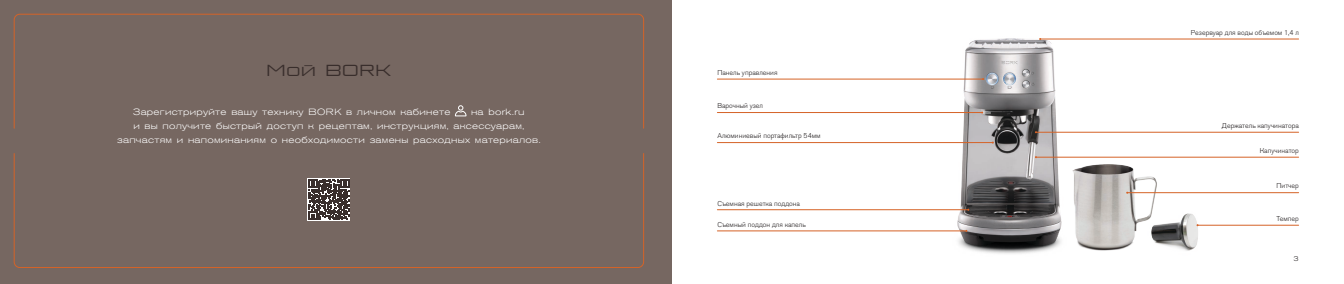
<style>
.page{position:relative;width:1344px;height:284px;background:#fff}
.page>*{position:absolute;margin:0;border:0;box-sizing:border-box;transform-origin:0 0}
.t1{font:16px "Bork Display";letter-spacing:.05em;color:#392e2c}
.head_1{font:300 expanded 9px "Akzidenz Grotesk Pro";letter-spacing:.03em;color:#fff}
.t2{font:300 7px "Akzidenz Grotesk Pro";color:#231f20}
.t3{font:300 expanded 7px "Akzidenz Grotesk Pro";color:#231f20}
</style>
<div class="page">
<div style="left:0;top:0;width:672px;height:283px;background:#766761"></div>
<svg style="left:13px;top:13px;width:631px;height:255px"></svg>
<img style="left:1172px;top:193px;width:65px;height:58px">
<img style="left:1067px;top:156px;width:105px;height:95px">
<img style="left:948px;top:38px;width:119px;height:216px">
<hr style="left:717px;top:209px;width:251px;height:1px;background:#d56327">
<hr style="left:717px;top:230px;width:249px;height:1px;background:#d56327">
<hr style="left:717px;top:79px;width:266px;height:1px;background:#d56327">
<hr style="left:1040px;top:39px;width:258px;height:1px;background:#d56327">
<hr style="left:1036px;top:132px;width:262px;height:1px;background:#d56327">
<hr style="left:1036px;top:157px;width:262px;height:1px;background:#d56327">
<hr style="left:1127px;top:192px;width:171px;height:1px;background:#d56327">
<hr style="left:1197px;top:225px;width:101px;height:1px;background:#d56327">
<hr style="left:717px;top:112px;width:265px;height:1px;background:#d56327">
<hr style="left:717px;top:142px;width:276px;height:1px;background:#d56327">
<svg style="left:455px;top:105px;width:11px;height:11px"></svg>
<svg style="left:308px;top:178px;width:42px;height:43px"></svg>
<svg style="left:309px;top:179px;width:40px;height:41px;background:#635a59"></svg>
<p class="t1" style="left:267px;top:61px;width:126px">Мой BORK</p>
<p class="head_1" style="left:133px;top:106px;width:319px">Зарегистрируйте вашу технику BORK в личном кабинете</p>
<p class="head_1" style="left:471px;top:106px;width:55px">на bork.ru</p>
<p class="head_1" style="left:133px;top:120px;width:393px">и вы получите быстрый доступ к рецептам, инструкциям, аксессуарам,</p>
<p class="head_1" style="left:117px;top:134px;width:425px">запчастям и напоминаниям о необходимости замены расходных материалов.</p>
<p class="t2" style="left:717px;top:68px;width:62px">Панель управления</p>
<p class="t2" style="left:717px;top:101px;width:47px">Варочный узел</p>
<p class="t2" style="left:717px;top:130px;width:105px">Алюминиевый портафильтр 54мм</p>
<p class="t2" style="left:717px;top:198px;width:84px">Съемная решетка поддона</p>
<p class="t2" style="left:717px;top:219px;width:90px">Съемный поддон для капель</p>
<p class="t2" style="left:1191px;top:27px;width:109px">Резервуар для воды объемом 1,4 л</p>
<p class="t2" style="left:1222px;top:120px;width:78px">Держатель капучинатора</p>
<p class="t2" style="left:1259px;top:145px;width:41px">Капучинатор</p>
<p class="t2" style="left:1276px;top:181px;width:24px">Питчер</p>
<p class="t2" style="left:1276px;top:213px;width:24px">Темпер</p>
<p class="t3" style="left:1293px;top:254px;width:7px">3</p>
</div>
